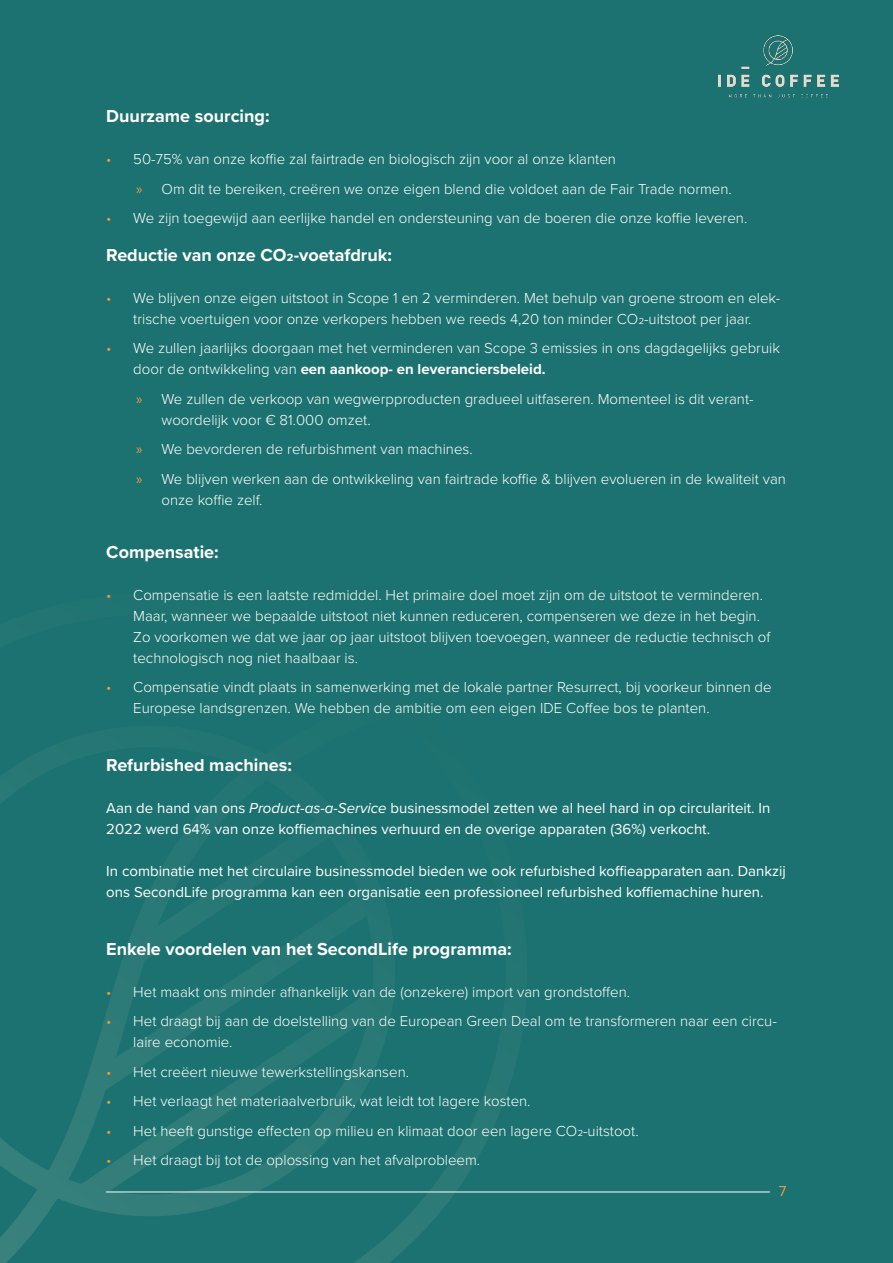
<style>
.page{position:relative;width:893px;height:1263px;background:#1c7270}
.page>*{position:absolute;margin:0;border:0;box-sizing:border-box;transform-origin:0 0}
.t1{font:700 18px "Proxima Nova";color:#fff}
.t2{font:300 15px/21px "Proxima Nova";color:#fff}
.t3{font:15px/21px "Proxima Nova";color:#fff}
.t4{font:15px "Proxima Nova";color:#e99b3a}
.s1{color:#e99b3a}
.s2{font-family:"Myriad Pro";font-weight:400;color:#e99b3a}
.s3{font-weight:700}
.s4{font-style:italic}
</style>
<div class="page">
<hr style="left:106px;top:1191px;width:664px;height:1px;background:#fff">
<svg style="left:0;top:756px;width:527px;height:507px"></svg>
<img style="left:719px;top:35px;width:120px;height:63px">
<p class="t1" style="left:106px;top:103px;width:165px">Duurzame sourcing:</p>
<p class="t2" style="left:136px;top:143px;width:597px;line-height:29.5px;text-indent:-30px"><span class="s1">•</span> 50-75% van onze koffie zal fairtrade en biologisch zijn voor al onze klanten<br><span class="s2">»</span> Om dit te bereiken, creëren we onze eigen blend die voldoet aan de Fair Trade normen.</p>
<p class="t2" style="left:106px;top:207px;width:642px"><span class="s1">•</span> We zijn toegewijd aan eerlijke handel en ondersteuning van de boeren die onze koffie leveren.</p>
<p class="t1" style="left:106px;top:241px;width:287px">Reductie van onze CO2-voetafdruk:</p>
<p class="t2" style="left:106px;top:286px;width:675px;text-align:center"><span class="s1">•</span> We blijven onze eigen uitstoot in Scope 1 en 2 verminderen. Met behulp van groene stroom en elek&shy;trische voertuigen voor onze verkopers hebben we reeds 4,20 ton minder CO2-uitstoot per jaar.</p>
<p class="t2" style="left:133px;top:337px;width:648px;text-indent:-27px"><span class="s1">•</span> We zullen jaarlijks doorgaan met het verminderen van Scope 3 emissies in ons dagdagelijks gebruik door de ontwikkeling van <span class="s3">een aankoop- en leveranciersbeleid.</span></p>
<p class="t2" style="left:162px;top:387px;width:593px;text-indent:-26px"><span class="s2">»</span> We zullen de verkoop van wegwerpproducten gradueel uitfaseren. Momenteel is dit verant&shy;woordelijk voor € 81.000 omzet.</p>
<p class="t2" style="left:136px;top:434px;width:651px;line-height:29.5px"><span class="s2">»</span> We bevorderen de refurbishment van machines.<br><span class="s2">»</span> We blijven werken aan de ontwikkeling van fairtrade koffie &amp; blijven evolueren in de kwaliteit van</p>
<p class="t2" style="left:162px;top:488px;width:102px">onze koffie zelf.</p>
<p class="t1" style="left:106px;top:538px;width:114px">Compensatie:</p>
<p class="t2" style="left:133px;top:584px;width:639px;text-indent:-27px"><span class="s1">•</span> Compensatie is een laatste redmiddel. Het primaire doel moet zijn om de uitstoot te verminderen.<br>Maar, wanneer we bepaalde uitstoot niet kunnen reduceren, compenseren we deze in het begin.<br>Zo voorkomen we dat we jaar op jaar uitstoot blijven toevoegen, wanneer de reductie technisch of technologisch nog niet haalbaar is.</p>
<p class="t2" style="left:133px;top:676px;width:640px;text-indent:-27px"><span class="s1">•</span> Compensatie vindt plaats in samenwerking met de lokale partner Resurrect, bij voorkeur binnen de<br>Europese landsgrenzen. We hebben de ambitie om een eigen IDE Coffee bos te planten.</p>
<p class="t1" style="left:106px;top:752px;width:187px">Refurbished machines:</p>
<p class="t3" style="left:106px;top:797px;width:666px">Aan de hand van ons <span class="s4">Product-as-a-Service</span> businessmodel zetten we al heel hard in op circulariteit. In<br>2022 werd 64% van onze koffiemachines verhuurd en de overige apparaten (36%) verkocht.</p>
<p class="t3" style="left:106px;top:860px;width:681px">In combinatie met het circulaire businessmodel bieden we ook refurbished koffieapparaten aan. Dankzij ons SecondLife programma kan een organisatie een professioneel refurbished koffiemachine huren.</p>
<p class="t1" style="left:106px;top:935px;width:407px">Enkele voordelen van het SecondLife programma:</p>
<p class="t2" style="left:106px;top:980px;width:525px"><span class="s1">•</span> Het maakt ons minder afhankelijk van de (onzekere) import van grondstoffen.</p>
<p class="t2" style="left:133px;top:1010px;width:645px;text-indent:-27px"><span class="s1">•</span> Het draagt bij aan de doelstelling van de European Green Deal om te transformeren naar een circu&shy;laire economie.</p>
<p class="t2" style="left:106px;top:1060px;width:304px"><span class="s1">•</span> Het creëert nieuwe tewerkstellingskansen.</p>
<p class="t2" style="left:106px;top:1090px;width:426px"><span class="s1">•</span> Het verlaagt het materiaalverbruik, wat leidt tot lagere kosten.</p>
<p class="t2" style="left:106px;top:1119px;width:534px"><span class="s1">•</span> Het heeft gunstige effecten op milieu en klimaat door een lagere CO2-uitstoot.</p>
<p class="t2" style="left:106px;top:1149px;width:375px"><span class="s1">•</span> Het draagt bij tot de oplossing van het afvalprobleem.</p>
<p class="t4" style="left:779px;top:1180px;width:9px">7</p>
</div>
